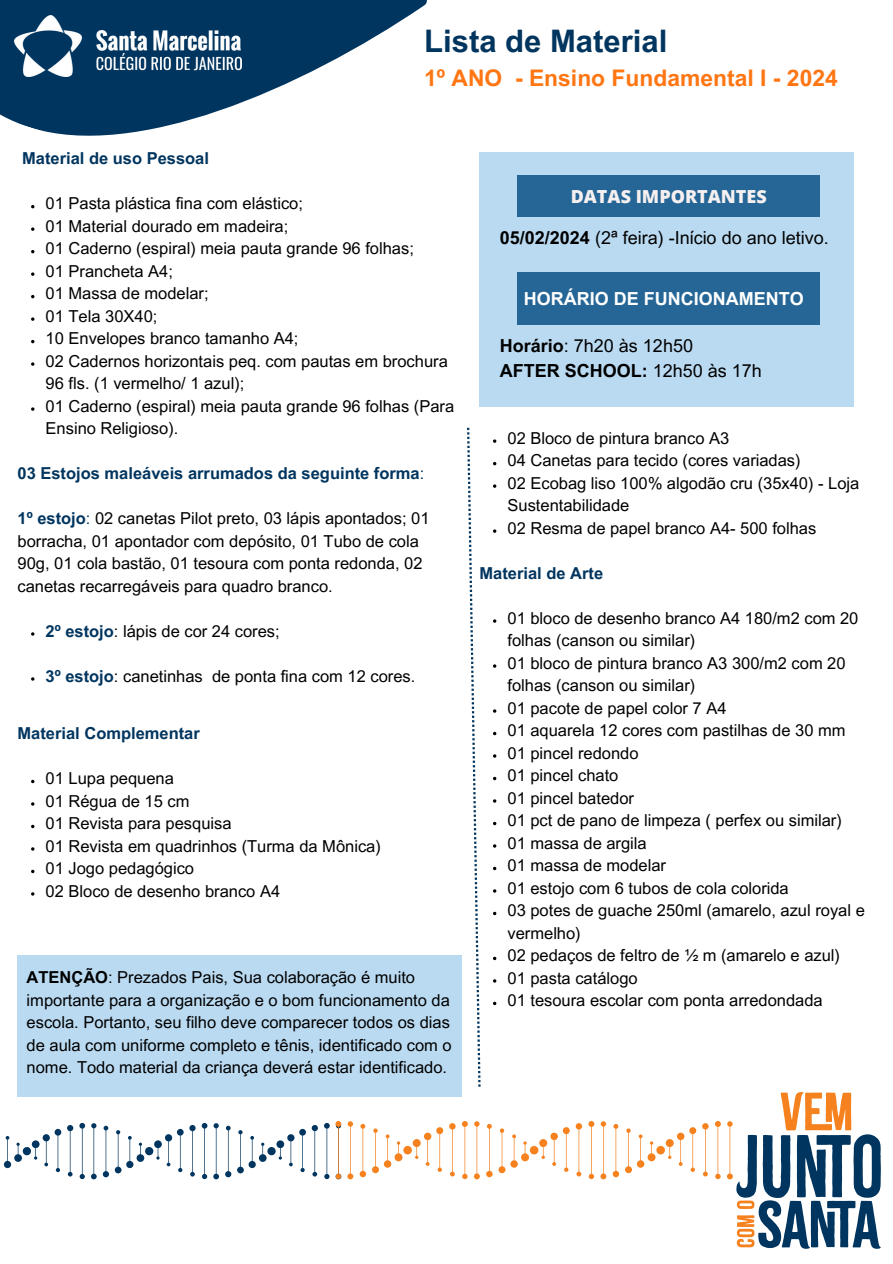
<style>
.page{position:relative;width:893px;height:1264px;background:#fff}
.page>*{position:absolute;margin:0;border:0;box-sizing:border-box;transform-origin:0 0}
.t1{font:700 31.05px "Arial MT Pro";color:#00355f}
.t2{font:700 22.8px "Arial MT Pro";color:#ff7613}
.t3{font:18px "Arial MT Pro";color:#000}
.t4{font:700 18px "Arial MT Pro";color:#fff}
.t5{font:700 18px "Arial MT Pro";color:#000}
.t6{font:800 18px "Open Sans";color:#f6f0f0}
.t7{font:16.5px/22.5px "Arial MT Pro";color:#000}
.t8{font:700 16.5px "Arial MT Pro";color:#00355f}
.s1{font-weight:400}
.s2{font-weight:700;color:#00355f}
.s3{color:#00355f}
.s4{font-weight:700}
</style>
<div class="page">
<div style="left:479px;top:153px;width:374px;height:253px;background:#badaf1"></div>
<svg style="left:0;top:0;width:427px;height:136px;fill:#00355f"></svg>
<img style="left:15px;top:16px;width:226px;height:61px">
<div style="left:517px;top:175px;width:303px;height:42px;background:#256696"></div>
<div style="left:517px;top:272px;width:303px;height:53px;background:#256696"></div>
<svg style="left:103px;top:1125px;width:6px;height:52px"></svg>
<svg style="left:91px;top:1123px;width:6px;height:56px"></svg>
<svg style="left:67px;top:1125px;width:6px;height:51px"></svg>
<svg style="left:79px;top:1122px;width:6px;height:57px"></svg>
<svg style="left:225px;top:1125px;width:6px;height:52px"></svg>
<svg style="left:213px;top:1123px;width:6px;height:56px"></svg>
<svg style="left:115px;top:1125px;width:80px;height:51px"></svg>
<svg style="left:202px;top:1122px;width:5px;height:57px"></svg>
<svg style="left:4px;top:1128px;width:57px;height:44px"></svg>
<svg style="left:237px;top:1128px;width:69px;height:45px"></svg>
<svg style="left:312px;top:1125px;width:6px;height:51px"></svg>
<svg style="left:486px;top:1123px;width:6px;height:54px"></svg>
<svg style="left:474px;top:1121px;width:6px;height:58px"></svg>
<svg style="left:449px;top:1123px;width:6px;height:53px"></svg>
<svg style="left:462px;top:1121px;width:6px;height:58px"></svg>
<svg style="left:612px;top:1123px;width:7px;height:54px"></svg>
<svg style="left:600px;top:1121px;width:6px;height:58px"></svg>
<svg style="left:498px;top:1127px;width:71px;height:46px"></svg>
<svg style="left:575px;top:1123px;width:7px;height:53px"></svg>
<svg style="left:588px;top:1121px;width:6px;height:58px"></svg>
<svg style="left:372px;top:1127px;width:71px;height:46px"></svg>
<svg style="left:359px;top:1123px;width:7px;height:54px"></svg>
<svg style="left:347px;top:1121px;width:6px;height:58px"></svg>
<svg style="left:324px;top:1121px;width:17px;height:58px"></svg>
<svg style="left:727px;top:1092px;width:153px;height:156px"></svg>
<svg style="left:625px;top:1127px;width:71px;height:46px"></svg>
<svg style="left:702px;top:1123px;width:6px;height:53px"></svg>
<svg style="left:715px;top:1121px;width:5px;height:58px"></svg>
<div style="left:18px;top:955px;width:443px;height:141px;background:#badaf1"></div>
<svg style="left:31px;top:205px;width:4px;height:49px"></svg>
<svg style="left:31px;top:272px;width:3px;height:4px"></svg>
<svg style="left:31px;top:317px;width:3px;height:4px"></svg>
<svg style="left:31px;top:362px;width:3px;height:4px"></svg>
<svg style="left:31px;top:407px;width:3px;height:4px"></svg>
<svg style="left:467px;top:428px;width:13px;height:658px"></svg>
<svg style="left:493px;top:439px;width:3px;height:4px"></svg>
<svg style="left:493px;top:484px;width:3px;height:4px"></svg>
<svg style="left:493px;top:529px;width:3px;height:4px"></svg>
<p class="t8" style="left:22px;top:152px;width:188px">Material de uso Pessoal</p>
<p class="t1" style="left:424px;top:29px;width:245px">Lista de Material</p>
<p class="t2" style="left:424px;top:70px;width:415px">1º ANO - Ensino Fundamental I - 2024</p>
<p class="t7" style="left:46px;top:194px;width:259px">01 Pasta plástica fina com elástico;</p>
<p class="t7" style="left:46px;top:217px;width:244px">01 Material dourado em madeira;</p>
<p class="t7" style="left:46px;top:239px;width:370px">01 Caderno (espiral) meia pauta grande 96 folhas;</p>
<p class="t7" style="left:46px;top:262px;width:129px">01 Prancheta A4;</p>
<p class="t7" style="left:46px;top:284px;width:164px">01 Massa de modelar;</p>
<p class="t7" style="left:46px;top:307px;width:113px">01 Tela 30X40;</p>
<p class="t7" style="left:46px;top:329px;width:254px">10 Envelopes branco tamanho A4;</p>
<p class="t7" style="left:46px;top:352px;width:403px">02 Cadernos horizontais peq. com pautas em brochura<br>96 fls. (1 vermelho/ 1 azul);</p>
<p class="t7" style="left:46px;top:397px;width:410px">01 Caderno (espiral) meia pauta grande 96 folhas (Para<br>Ensino Religioso).</p>
<p class="t8" style="left:18px;top:467px;width:408px">03 Estojos maleáveis arrumados da seguinte forma<span class="s1">:</span></p>
<p class="t7" style="left:18px;top:509px;width:413px"><span class="s2">1º estojo</span><span class="s3">:</span> 02 canetas Pilot preto, 03 lápis apontados; 01 borracha, 01 apontador com depósito, 01 Tubo de cola 90g, 01 cola bastão, 01 tesoura com ponta redonda, 02 canetas recarregáveis para quadro branco.</p>
<p class="t7" style="left:46px;top:622px;width:236px"><span class="s2">2º estojo</span>: lápis de cor 24 cores;</p>
<p class="t7" style="left:46px;top:666px;width:371px"><span class="s2">3º estojo</span>: canetinhas de ponta fina com 12 cores.</p>
<p class="t8" style="left:18px;top:727px;width:184px">Material Complementar</p>
<p class="t7" style="left:46px;top:769px;width:130px">01 Lupa pequena</p>
<p class="t7" style="left:46px;top:791px;width:145px">01 Régua de 15 cm</p>
<p class="t7" style="left:46px;top:814px;width:187px">01 Revista para pesquisa</p>
<p class="t7" style="left:46px;top:836px;width:337px">01 Revista em quadrinhos (Turma da Mônica)</p>
<p class="t7" style="left:46px;top:859px;width:150px">01 Jogo pedagógico</p>
<p class="t7" style="left:46px;top:881px;width:236px">02 Bloco de desenho branco A4</p>
<p class="t7" style="left:27px;top:968px;width:426px"><span class="s4">ATENÇÃO</span>: Prezados Pais, Sua colaboração é muito importante para a organização e o bom funcionamento da escola. Portanto, seu filho deve comparecer todos os dias de aula com uniforme completo e tênis, identificado com o nome. Todo material da criança deverá estar identificado.</p>
<p class="t6" style="left:570px;top:183px;width:197px">DATAS IMPORTANTES</p>
<p class="t3" style="left:500px;top:231px;width:330px"><span class="s4">05/02/2024</span> (2ª feira) -Início do ano letivo.</p>
<p class="t4" style="left:524px;top:292px;width:281px">HORÁRIO DE FUNCIONAMENTO</p>
<p class="t3" style="left:500px;top:339px;width:194px"><span class="s4">Horário</span>: 7h20 às 12h50</p>
<p class="t5" style="left:500px;top:364px;width:263px">AFTER SCHOOL: <span class="s1">12h50 às 17h</span></p>
<p class="t7" style="left:507px;top:429px;width:223px">02 Bloco de pintura branco A3</p>
<p class="t7" style="left:507px;top:451px;width:294px">04 Canetas para tecido (cores variadas)</p>
<p class="t7" style="left:507px;top:474px;width:353px">02 Ecobag liso 100% algodão cru (35x40) - Loja<br>Sustentabilidade</p>
<p class="t7" style="left:507px;top:519px;width:310px">02 Resma de papel branco A4- 500 folhas</p>
<p class="t8" style="left:479px;top:567px;width:125px">Material de Arte</p>
<p class="t7" style="left:507px;top:609px;width:352px">01 bloco de desenho branco A4 180/m2 com 20 folhas (canson ou similar)</p>
<p class="t7" style="left:507px;top:654px;width:339px">01 bloco de pintura branco A3 300/m2 com 20 folhas (canson ou similar)</p>
<p class="t7" style="left:507px;top:699px;width:220px">01 pacote de papel color 7 A4</p>
<p class="t7" style="left:507px;top:721px;width:339px">01 aquarela 12 cores com pastilhas de 30 mm</p>
<p class="t7" style="left:507px;top:743px;width:132px">01 pincel redondo</p>
<p class="t7" style="left:507px;top:766px;width:112px">01 pincel chato</p>
<p class="t7" style="left:507px;top:788px;width:128px">01 pincel batedor</p>
<p class="t7" style="left:507px;top:811px;width:336px">01 pct de pano de limpeza ( perfex ou similar)</p>
<p class="t7" style="left:507px;top:833px;width:141px">01 massa de argila</p>
<p class="t7" style="left:507px;top:856px;width:160px">01 massa de modelar</p>
<p class="t7" style="left:507px;top:878px;width:283px">01 estojo com 6 tubos de cola colorida</p>
<p class="t7" style="left:507px;top:901px;width:359px">03 potes de guache 250ml (amarelo, azul royal e vermelho)</p>
<p class="t7" style="left:507px;top:946px;width:334px">02 pedaços de feltro de ½ m (amarelo e azul)</p>
<p class="t7" style="left:507px;top:968px;width:132px">01 pasta catálogo</p>
<p class="t7" style="left:507px;top:991px;width:317px">01 tesoura escolar com ponta arredondada</p>
</div>
